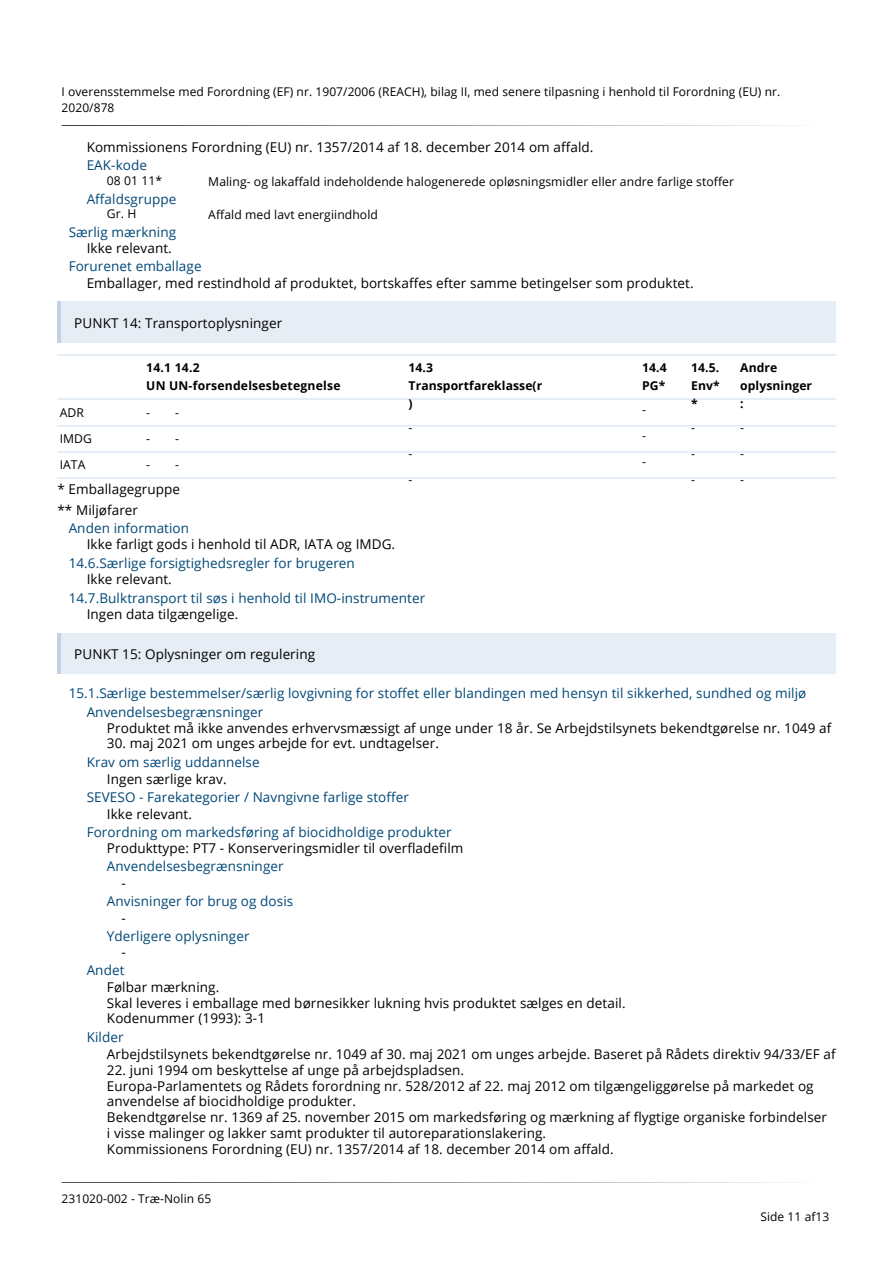
<style>
.page{position:relative;width:894px;height:1264px;background:#fff}
.page>*{position:absolute;margin:0;border:0;box-sizing:border-box;transform-origin:0 0}
.t1{font:13.5px/15.8px "Open Sans";letter-spacing:.005em;color:#000}
.t2{font:13.5px "Open Sans";letter-spacing:.005em;color:#004877}
.t3{font:12.15px/25.8px "Open Sans";letter-spacing:.005em;color:#000;text-align:justify}
.t4{font:700 12.15px/18px "Open Sans";letter-spacing:.005em;color:#000}
.t5{font:12px/15.8px "Open Sans";letter-spacing:.005em;color:#000}
.s1{color:#004877}
</style>
<div class="page">
<div style="left:57px;top:633px;width:778px;height:40px;background:#e7edf4"></div>
<hr style="left:57px;top:633px;width:4px;height:40px;background:#c4d3e4">
<svg style="left:62px;top:125px;width:726px;height:1px"></svg>
<div style="left:57px;top:302px;width:778px;height:41px;background:#e7edf4"></div>
<hr style="left:57px;top:302px;width:4px;height:41px;background:#c4d3e4">
<hr style="left:57px;top:354px;width:87px;height:1px;background:#e7edf4">
<svg style="left:144px;top:354px;width:29px;height:1px"></svg>
<hr style="left:173px;top:354px;width:233px;height:1px;background:#e7edf4">
<hr style="left:406px;top:354px;width:233px;height:1px;background:#e7edf4">
<hr style="left:639px;top:354px;width:49px;height:1px;background:#e7edf4">
<hr style="left:688px;top:354px;width:49px;height:1px;background:#e7edf4">
<hr style="left:737px;top:354px;width:98px;height:1px;background:#e7edf4">
<hr style="left:57px;top:399px;width:87px;height:1px;background:#e7edf4">
<svg style="left:144px;top:399px;width:29px;height:1px"></svg>
<hr style="left:173px;top:399px;width:233px;height:1px;background:#e7edf4">
<hr style="left:406px;top:399px;width:233px;height:1px;background:#e7edf4">
<hr style="left:639px;top:399px;width:49px;height:1px;background:#e7edf4">
<hr style="left:688px;top:399px;width:49px;height:1px;background:#e7edf4">
<hr style="left:737px;top:399px;width:98px;height:1px;background:#e7edf4">
<hr style="left:57px;top:425px;width:87px;height:1px;background:#e7edf4">
<svg style="left:144px;top:425px;width:29px;height:1px"></svg>
<hr style="left:173px;top:425px;width:233px;height:1px;background:#e7edf4">
<hr style="left:406px;top:425px;width:233px;height:1px;background:#e7edf4">
<hr style="left:639px;top:425px;width:49px;height:1px;background:#e7edf4">
<hr style="left:688px;top:425px;width:49px;height:1px;background:#e7edf4">
<hr style="left:737px;top:425px;width:98px;height:1px;background:#e7edf4">
<hr style="left:57px;top:451px;width:87px;height:1px;background:#e7edf4">
<svg style="left:144px;top:451px;width:29px;height:1px"></svg>
<hr style="left:173px;top:451px;width:233px;height:1px;background:#e7edf4">
<hr style="left:406px;top:451px;width:233px;height:1px;background:#e7edf4">
<hr style="left:639px;top:451px;width:49px;height:1px;background:#e7edf4">
<hr style="left:688px;top:451px;width:49px;height:1px;background:#e7edf4">
<hr style="left:737px;top:451px;width:98px;height:1px;background:#e7edf4">
<hr style="left:57px;top:478px;width:87px;height:1px;background:#e7edf4">
<svg style="left:144px;top:478px;width:29px;height:1px"></svg>
<hr style="left:173px;top:478px;width:233px;height:1px;background:#e7edf4">
<hr style="left:406px;top:478px;width:233px;height:1px;background:#e7edf4">
<hr style="left:639px;top:478px;width:49px;height:1px;background:#e7edf4">
<hr style="left:688px;top:478px;width:49px;height:1px;background:#e7edf4">
<hr style="left:737px;top:478px;width:98px;height:1px;background:#e7edf4">
<h3 class="t5" style="left:62px;top:83px;width:720px">I overensstemmelse med Forordning (EF) nr. 1907/2006 (REACH), bilag II, med senere tilpasning i henhold til Forordning (EU) nr.<br>2020/878</h3>
<h3 class="t1" style="left:87px;top:138px;width:508px;line-height:18px">Kommissionens Forordning (EU) nr. 1357/2014 af 18. december 2014 om affald.<br><span class="s1">EAK-kode</span></h3>
<h3 class="t3" style="left:107px;top:168px;width:57px">08 01 11*</h3>
<h3 class="t2" style="left:87px;top:190px;width:91px">Affaldsgruppe</h3>
<h3 class="t3" style="left:107px;top:200px;width:31px">Gr. H</h3>
<h3 class="t2" style="left:69px;top:223px;width:109px">Særlig mærkning</h3>
<h3 class="t1" style="left:87px;top:240px;width:87px">Ikke relevant.</h3>
<h3 class="t2" style="left:69px;top:257px;width:134px">Forurenet emballage</h3>
<h3 class="t1" style="left:87px;top:275px;width:608px">Emballager, med restindhold af produktet, bortskaffes efter samme betingelser som produktet.</h3>
<h3 class="t1" style="left:74px;top:314px;width:209px">PUNKT 14: Transportoplysninger</h3>
<h3 class="t3" style="left:208px;top:168px;width:527px">Maling- og lakaffald indeholdende halogenerede opløsningsmidler eller andre farlige stoffer</h3>
<p class="t3" style="left:208px;top:201px;width:171px">Affald med lavt energiindhold</p>
<h3 class="t3" style="left:60px;top:399px;width:34px;text-align:left">ADR<br>IMDG<br>IATA</h3>
<h3 class="t4" style="left:146px;top:358px;width:196px">14.1 14.2<br>UN UN-forsendelsesbetegnelse</h3>
<h3 class="t3" style="left:146px;top:399px;width:5px">-</h3>
<p class="t3" style="left:146px;top:425px;width:5px">-</p>
<h3 class="t3" style="left:146px;top:451px;width:5px">-</h3>
<p class="t3" style="left:175px;top:399px;width:5px">-</p>
<h3 class="t3" style="left:175px;top:425px;width:5px">-</h3>
<p class="t3" style="left:175px;top:451px;width:5px">-</p>
<h3 class="t4" style="left:408px;top:358px;width:135px">14.3<br>Transportfareklasse(r )</h3>
<h3 class="t3" style="left:408px;top:415px;width:5px">- - -</h3>
<h3 class="t4" style="left:642px;top:358px;width:26px">14.4<br>PG*</h3>
<h3 class="t3" style="left:642px;top:397px;width:5px">- - -</h3>
<h3 class="t4" style="left:691px;top:358px;width:30px;text-align:justify">14.5.<br>Env* *</h3>
<h3 class="t3" style="left:691px;top:415px;width:5px">- - -</h3>
<p class="t4" style="left:740px;top:358px;width:73px">Andre oplysninger :</p>
<p class="t3" style="left:740px;top:415px;width:5px">- - -</p>
<h2 class="t1" style="left:57px;top:479px;width:124px;line-height:20.2px">* Emballagegruppe ** Miljøfarer</h2>
<h3 class="t2" style="left:69px;top:518px;width:122px">Anden information</h3>
<h1 class="t1" style="left:87px;top:536px;width:310px">Ikke farligt gods i henhold til ADR, IATA og IMDG.</h1>
<h3 class="t2" style="left:69px;top:553px;width:287px">14.6.Særlige forsigtighedsregler for brugeren</h3>
<h3 class="t1" style="left:87px;top:571px;width:87px">Ikke relevant.</h3>
<h1 class="t2" style="left:69px;top:588px;width:358px">14.7.Bulktransport til søs i henhold til IMO-instrumenter</h1>
<p class="t1" style="left:87px;top:605px;width:153px">Ingen data tilgængelige.</p>
<p class="t1" style="left:74px;top:645px;width:242px">PUNKT 15: Oplysninger om regulering</p>
<p class="t2" style="left:69px;top:684px;width:739px">15.1.Særlige bestemmelser/særlig lovgivning for stoffet eller blandingen med hensyn til sikkerhed, sundhed og miljø</p>
<p class="t2" style="left:87px;top:702px;width:178px">Anvendelsesbegrænsninger</p>
<p class="t1" style="left:107px;top:719px;width:725px">Produktet må ikke anvendes erhvervsmæssigt af unge under 18 år. Se Arbejdstilsynets bekendtgørelse nr. 1049 af</p>
<p class="t1" style="left:107px;top:735px;width:333px">30. maj 2021 om unges arbejde for evt. undtagelser.</p>
<p class="t2" style="left:87px;top:753px;width:174px">Krav om særlig uddannelse</p>
<h3 class="t1" style="left:107px;top:770px;width:121px">Ingen særlige krav.</h3>
<h3 class="t2" style="left:87px;top:787px;width:323px">SEVESO - Farekategorier / Navngivne farlige stoffer</h3>
<h3 class="t1" style="left:107px;top:805px;width:87px">Ikke relevant.</h3>
<h3 class="t2" style="left:87px;top:822px;width:366px">Forordning om markedsføring af biocidholdige produkter</h3>
<h3 class="t1" style="left:107px;top:839px;width:358px;line-height:18px">Produkttype: PT7 - Konserveringsmidler til overfladefilm<br><span class="s1">Anvendelsesbegrænsninger</span></h3>
<h3 class="t1" style="left:122px;top:874px;width:6px">-</h3>
<h3 class="t2" style="left:107px;top:891px;width:188px">Anvisninger for brug og dosis</h3>
<h3 class="t1" style="left:122px;top:909px;width:6px">-</h3>
<h3 class="t2" style="left:107px;top:926px;width:144px">Yderligere oplysninger</h3>
<h3 class="t1" style="left:122px;top:944px;width:6px">-</h3>
<h3 class="t2" style="left:87px;top:960px;width:39px">Andet</h3>
<h3 class="t1" style="left:107px;top:978px;width:520px">Følbar mærkning.<br>Skal leveres i emballage med børnesikker lukning hvis produktet sælges en detail.<br>Kodenummer (1993): 3-1</h3>
<h3 class="t2" style="left:87px;top:1027px;width:38px">Kilder</h3>
<h3 class="t1" style="left:107px;top:1045px;width:730px">Arbejdstilsynets bekendtgørelse nr. 1049 af 30. maj 2021 om unges arbejde. Baseret på Rådets direktiv 94/33/EF af</h3>
<h3 class="t1" style="left:107px;top:1061px;width:721px">22. juni 1994 om beskyttelse af unge på arbejdspladsen.<br>Europa-Parlamentets og Rådets forordning nr. 528/2012 af 22. maj 2012 om tilgængeliggørelse på markedet og anvendelse af biocidholdige produkter.<br>Bekendtgørelse nr. 1369 af 25. november 2015 om markedsføring og mærkning af flygtige organiske forbindelser i visse malinger og lakker samt produkter til autoreparationslakering.<br>Kommissionens Forordning (EU) nr. 1357/2014 af 18. december 2014 om affald.</h3>
<p class="t5" style="left:62px;top:1190px;width:151px">231020-002 - Træ-Nolin 65</p>
<h3 class="t5" style="left:760px;top:1207px;width:70px">Side 11 af13</h3>
</div>
